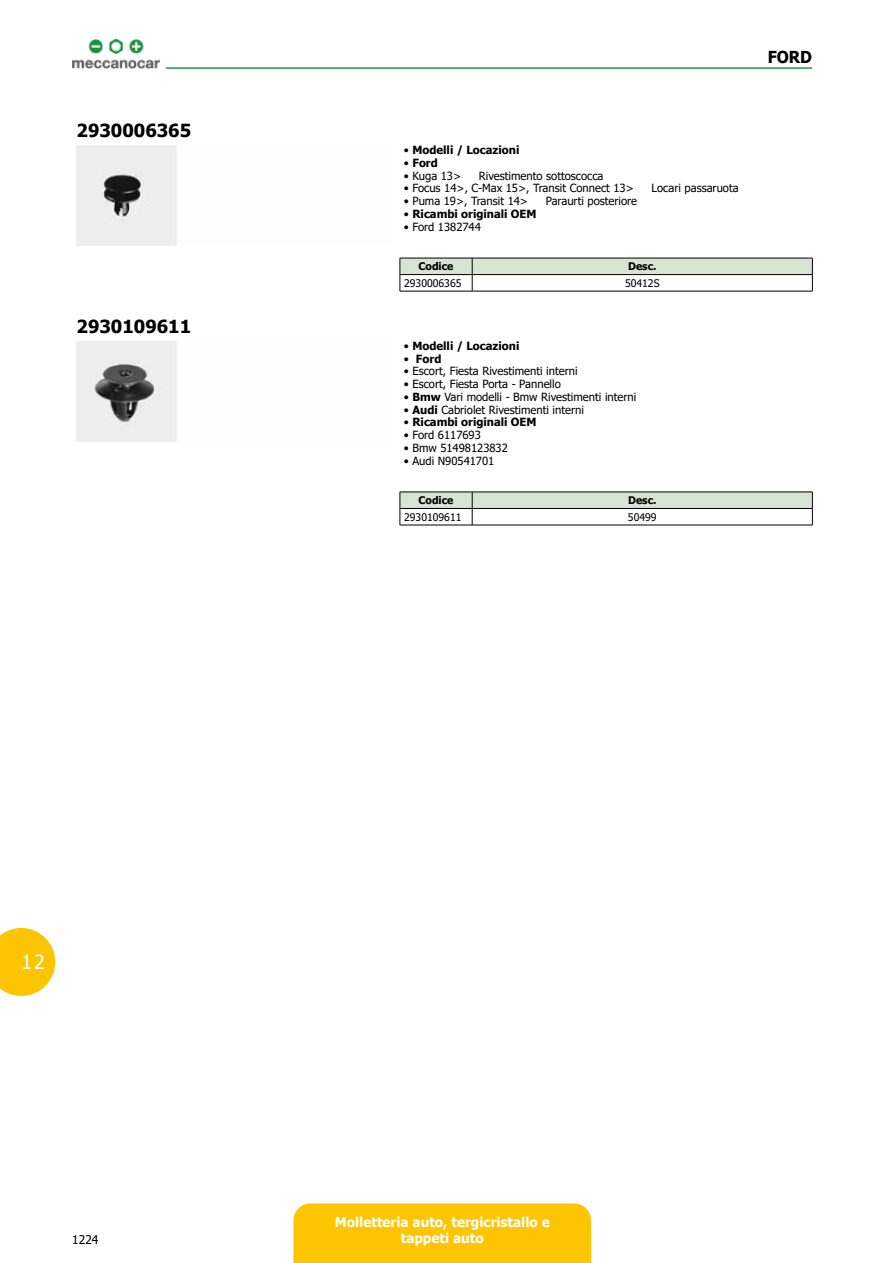
<style>
.page{position:relative;width:893px;height:1263px;background:#fff}
.page>*{position:absolute;margin:0;border:0;box-sizing:border-box;transform-origin:0 0}
.t1{font:19.5px "Tahoma";color:#fff}
.t2{font:700 18px "Tahoma";color:#000}
.t3{font:700 16.5px "Tahoma";color:#000;scale:.95 1}
.t4{font:700 13.5px/16.2px "Tahoma";color:#fff;text-align:center}
.t5{font:12px "Tahoma";color:#000}
.t6{font:11.25px "Tahoma";color:#000}
.t7{font:700 11.25px "Tahoma";color:#000}
.t8{font:10.5px "Tahoma";color:#000}
.t9{font:700 10.5px "Tahoma";color:#000}
.s1{font-weight:400}
.s2{font-weight:700}
</style>
<div class="page">
<div style="left:293px;top:1203px;width:298px;height:60px;background:#fdc500"></div>
<svg style="left:0;top:928px;width:55px;height:68px"></svg>
<img style="left:72px;top:38px;width:87px;height:31px">
<hr style="left:166px;top:67px;width:646px;height:2px;background:#28974e">
<img style="left:77px;top:146px;width:100px;height:100px">
<svg style="left:400px;top:258px;width:413px;height:33px"></svg>
<hr style="left:400px;top:291px;width:72px;height:1px;background:#000">
<hr style="left:472px;top:291px;width:341px;height:1px;background:#000">
<img style="left:77px;top:341px;width:100px;height:100px">
<svg style="left:400px;top:492px;width:413px;height:33px"></svg>
<hr style="left:400px;top:525px;width:72px;height:1px;background:#000">
<hr style="left:472px;top:525px;width:341px;height:1px;background:#000">
<h2 class="t2" style="left:77px;top:118px;width:116px">2930006365</h2>
<h2 class="t2" style="left:77px;top:314px;width:116px">2930109611</h2>
<h3 class="t3" style="left:768px;top:45px;width:48px">Ford</h3>
<p class="t7" style="left:404px;top:142px;width:117px"><span class="s1">•</span> Modelli / Locazioni</p>
<p class="t7" style="left:404px;top:155px;width:35px"><span class="s1">•</span> Ford</p>
<p class="t6" style="left:404px;top:168px;width:59px">• Kuga 13&gt;</p>
<p class="t6" style="left:479px;top:168px;width:126px">Rivestimento sottoscocca</p>
<p class="t6" style="left:404px;top:181px;width:231px">• Focus 14&gt;, C-Max 15&gt;, Transit Connect 13&gt;</p>
<p class="t6" style="left:652px;top:181px;width:89px">Locari passaruota</p>
<p class="t6" style="left:404px;top:194px;width:126px">• Puma 19&gt;, Transit 14&gt;</p>
<p class="t6" style="left:546px;top:194px;width:93px">Paraurti posteriore</p>
<p class="t7" style="left:404px;top:206px;width:134px"><span class="s1">•</span> Ricambi originali OEM</p>
<p class="t6" style="left:404px;top:219px;width:78px">• Ford 1382744</p>
<p class="t9" style="left:418px;top:259px;width:37px">Codice</p>
<p class="t9" style="left:628px;top:259px;width:30px">Desc.</p>
<p class="t8" style="left:404px;top:276px;width:59px">2930006365</p>
<p class="t8" style="left:625px;top:276px;width:36px">50412S</p>
<p class="t7" style="left:404px;top:338px;width:117px"><span class="s1">•</span> Modelli / Locazioni</p>
<p class="t7" style="left:404px;top:351px;width:39px"><span class="s1">•</span> Ford</p>
<p class="t6" style="left:404px;top:364px;width:175px">• Escort, Fiesta Rivestimenti interni</p>
<p class="t6" style="left:404px;top:376px;width:158px">• Escort, Fiesta Porta - Pannello</p>
<p class="t6" style="left:404px;top:389px;width:234px">• <span class="s2">Bmw</span> Vari modelli - Bmw Rivestimenti interni</p>
<p class="t6" style="left:404px;top:402px;width:182px">• <span class="s2">Audi</span> Cabriolet Rivestimenti interni</p>
<p class="t7" style="left:404px;top:414px;width:134px"><span class="s1">•</span> Ricambi originali OEM</p>
<p class="t6" style="left:404px;top:427px;width:78px">• Ford 6117693</p>
<p class="t6" style="left:404px;top:440px;width:105px">• Bmw 51498123832</p>
<p class="t6" style="left:404px;top:453px;width:92px">• Audi N90541701</p>
<p class="t9" style="left:418px;top:493px;width:37px">Codice</p>
<p class="t9" style="left:628px;top:493px;width:30px">Desc.</p>
<p class="t8" style="left:404px;top:510px;width:59px">2930109611</p>
<p class="t8" style="left:628px;top:510px;width:30px">50499</p>
<h1 class="t1" style="left:21px;top:949px;width:25px">12</h1>
<p class="t5" style="left:72px;top:1231px;width:28px">1224</p>
<p class="t4" style="left:335px;top:1214px;width:216px">Molletteria auto, tergicristallo e tappeti auto</p>
</div>
